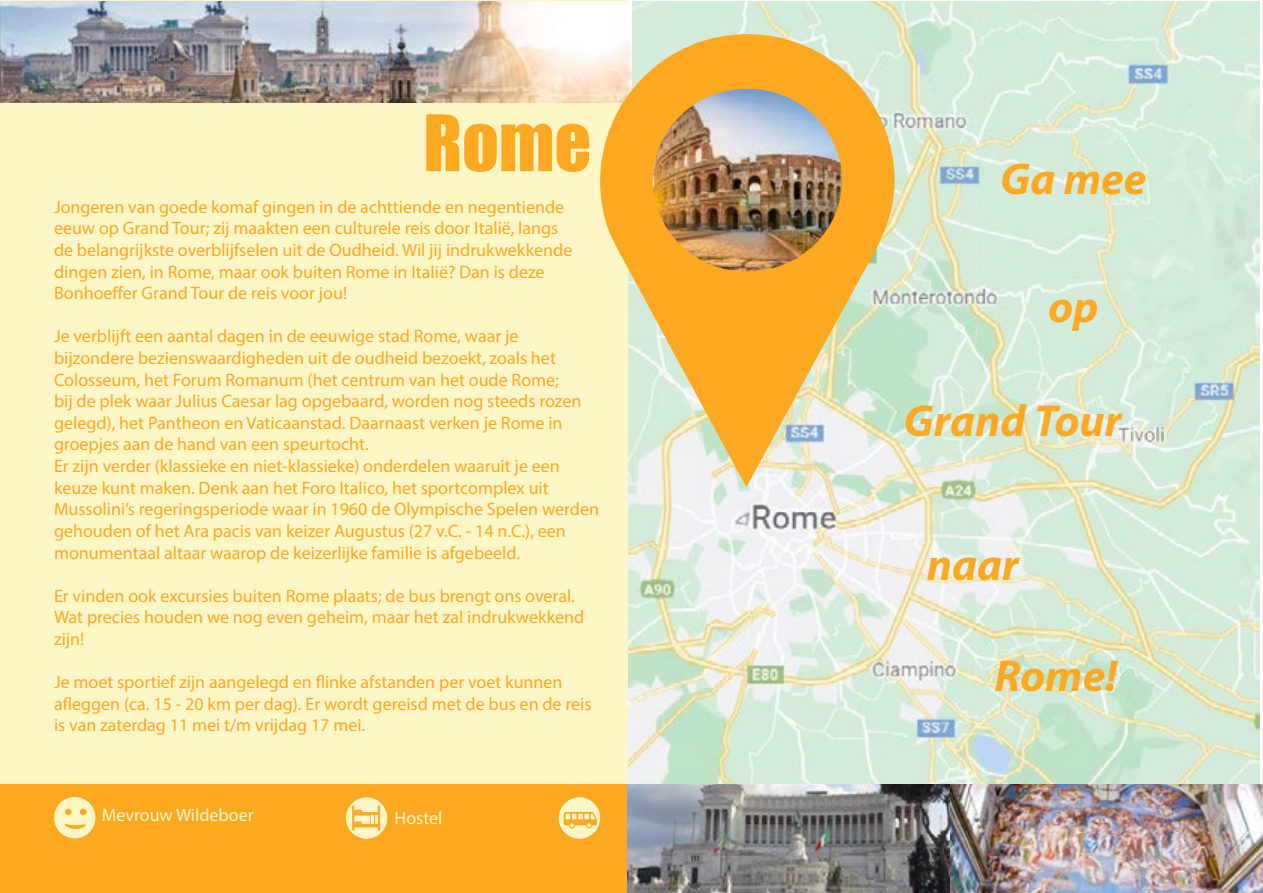
<style>
.page{position:relative;width:1263px;height:893px;background:#fff}
.page>*{position:absolute;margin:0;border:0;box-sizing:border-box;transform-origin:0 0}
.t1{font:72px "Impact";color:#ffa821}
.t2{font:italic 700 45px "Myriad Pro";color:#ffa821}
.t3{font:18px/21.6px "Myriad Pro";color:#ffa821}
.t4{font:18px "Myriad Pro";color:#fff6c8}
</style>
<div class="page">
<img style="left:627px;top:1px;width:632px;height:783px">
<div style="left:0;top:0;width:627px;height:893px;background:#fff6c8"></div>
<img style="left:0;top:1px;width:631px;height:102px">
<svg style="left:600px;top:34px;width:295px;height:453px;background:#efc97b"></svg>
<img style="left:653px;top:89px;width:189px;height:183px">
<div style="left:1px;top:784px;width:626px;height:109px;background:#ffa821"></div>
<svg style="left:346px;top:797px;width:41px;height:42px"></svg>
<img style="left:627px;top:784px;width:636px;height:109px">
<svg style="left:54px;top:797px;width:41px;height:41px"></svg>
<svg style="left:559px;top:797px;width:41px;height:42px"></svg>
<h1 class="t1" style="left:423px;top:87px;width:169px">Rome</h1>
<p class="t3" style="left:54px;top:196px;width:520px">Jongeren van goede komaf gingen in de achttiende en negentiende eeuw op Grand Tour; zij maakten een culturele reis door Italië, langs de belangrijkste overblijfselen uit de Oudheid. Wil jij indrukwekkende dingen zien, in Rome, maar ook buiten Rome in Italië? Dan is deze Bonhoeffer Grand Tour de reis voor jou!</p>
<p class="t3" style="left:54px;top:325px;width:546px">Je verblijft een aantal dagen in de eeuwige stad Rome, waar je bijzondere bezienswaardigheden uit de oudheid bezoekt, zoals het Colosseum, het Forum Romanum (het centrum van het oude Rome;<br>bij de plek waar Julius Caesar lag opgebaard, worden nog steeds rozen gelegd), het Pantheon en Vaticaanstad. Daarnaast verken je Rome in groepjes aan de hand van een speurtocht.<br>Er zijn verder (klassieke en niet-klassieke) onderdelen waaruit je een keuze kunt maken. Denk aan het Foro Italico, het sportcomplex uit Mussolini’s regeringsperiode waar in 1960 de Olympische Spelen werden gehouden of het Ara pacis van keizer Augustus (27 v.C. - 14 n.C.), een monumentaal altaar waarop de keizerlijke familie is afgebeeld.</p>
<p class="t3" style="left:54px;top:585px;width:532px">Er vinden ook excursies buiten Rome plaats; de bus brengt ons overal.<br>Wat precies houden we nog even geheim, maar het zal indrukwekkend zijn!</p>
<p class="t3" style="left:54px;top:671px;width:539px">Je moet sportief zijn aangelegd en flinke afstanden per voet kunnen afleggen (ca. 15 - 20 km per dag). Er wordt gereisd met de bus en de reis is van zaterdag 11 mei t/m vrijdag 17 mei.</p>
<p class="t4" style="left:102px;top:804px;width:153px">Mevrouw Wildeboer</p>
<p class="t4" style="left:395px;top:807px;width:49px">Hostel</p>
<h2 class="t2" style="left:1000px;top:150px;width:148px">Ga mee</h2>
<h2 class="t2" style="left:1048px;top:278px;width:52px">op</h2>
<h2 class="t2" style="left:903px;top:392px;width:219px">Grand Tour</h2>
<h2 class="t2" style="left:927px;top:535px;width:94px">naar</h2>
<h2 class="t2" style="left:994px;top:646px;width:124px">Rome!</h2>
</div>
